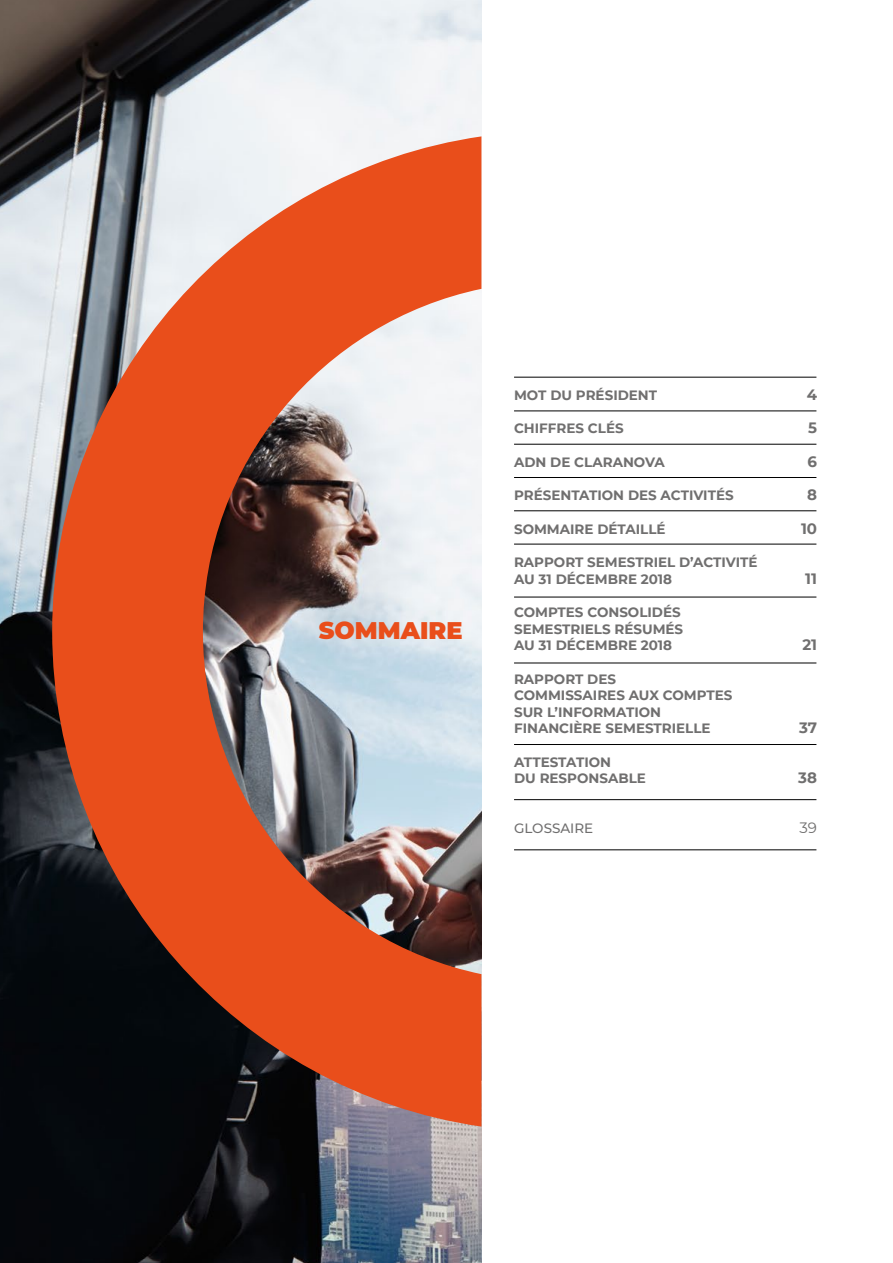
<style>
.page{position:relative;width:893px;height:1263px;background:#fff}
.page>*{position:absolute;margin:0;border:0;box-sizing:border-box;transform-origin:0 0}
.t1{font:900 24px "Montserrat";color:#e94e1b}
.t2{font:700 15px "Montserrat";color:#706f6f}
.t3{font:15px "Montserrat";color:#706f6f}
.t4{font:700 13.5px/16.5px "Montserrat";color:#706f6f}
.t5{font:500 13.5px "Montserrat";color:#706f6f}
</style>
<div class="page">
<img style="left:0;top:0;width:481px;height:1263px">
<svg style="left:52px;top:136px;width:429px;height:990px;background:#b3735f"></svg>
<hr style="left:514px;top:849px;width:302px;height:1px;background:#000">
<hr style="left:514px;top:411px;width:302px;height:1px;background:#000">
<hr style="left:514px;top:377px;width:302px;height:1px;background:#000">
<hr style="left:514px;top:444px;width:302px;height:1px;background:#000">
<hr style="left:514px;top:477px;width:302px;height:1px;background:#000">
<hr style="left:514px;top:510px;width:302px;height:1px;background:#000">
<hr style="left:514px;top:544px;width:302px;height:1px;background:#000">
<hr style="left:514px;top:597px;width:302px;height:1px;background:#000">
<hr style="left:514px;top:744px;width:302px;height:1px;background:#000">
<hr style="left:514px;top:799px;width:302px;height:1px;background:#000">
<hr style="left:514px;top:663px;width:302px;height:1px;background:#000">
<h1 class="t1" style="left:319px;top:612px;width:145px">SOMMAIRE</h1>
<p class="t4" style="left:514px;top:386px;width:145px">MOT DU PRÉSIDENT</p>
<p class="t2" style="left:807px;top:384px;width:12px">4</p>
<p class="t4" style="left:514px;top:419px;width:111px">CHIFFRES CLÉS</p>
<p class="t2" style="left:808px;top:417px;width:10px">5</p>
<p class="t4" style="left:514px;top:453px;width:152px">ADN DE CLARANOVA</p>
<p class="t2" style="left:807px;top:451px;width:11px">6</p>
<p class="t4" style="left:514px;top:487px;width:221px">PRÉSENTATION DES ACTIVITÉS</p>
<p class="t2" style="left:807px;top:484px;width:11px">8</p>
<p class="t4" style="left:514px;top:520px;width:153px">SOMMAIRE DÉTAILLÉ</p>
<p class="t2" style="left:801px;top:518px;width:18px">10</p>
<p class="t4" style="left:514px;top:554px;width:245px">RAPPORT SEMESTRIEL D’ACTIVITÉ<br>AU 31 DÉCEMBRE 2018</p>
<p class="t2" style="left:805px;top:568px;width:13px">11</p>
<p class="t4" style="left:514px;top:604px;width:171px">COMPTES CONSOLIDÉS<br>SEMESTRIELS RÉSUMÉS<br>AU 31 DÉCEMBRE 2018</p>
<p class="t4" style="left:514px;top:670px;width:220px">RAPPORT DES<br>COMMISSAIRES AUX COMPTES<br>SUR L’INFORMATION<br>FINANCIÈRE SEMESTRIELLE</p>
<p class="t4" style="left:514px;top:753px;width:133px">ATTESTATION<br>DU RESPONSABLE</p>
<p class="t2" style="left:802px;top:634px;width:16px">21</p>
<p class="t2" style="left:799px;top:717px;width:20px">37</p>
<p class="t2" style="left:798px;top:767px;width:20px">38</p>
<p class="t5" style="left:514px;top:819px;width:81px">GLOSSAIRE</p>
<p class="t3" style="left:799px;top:818px;width:19px">39</p>
</div>
